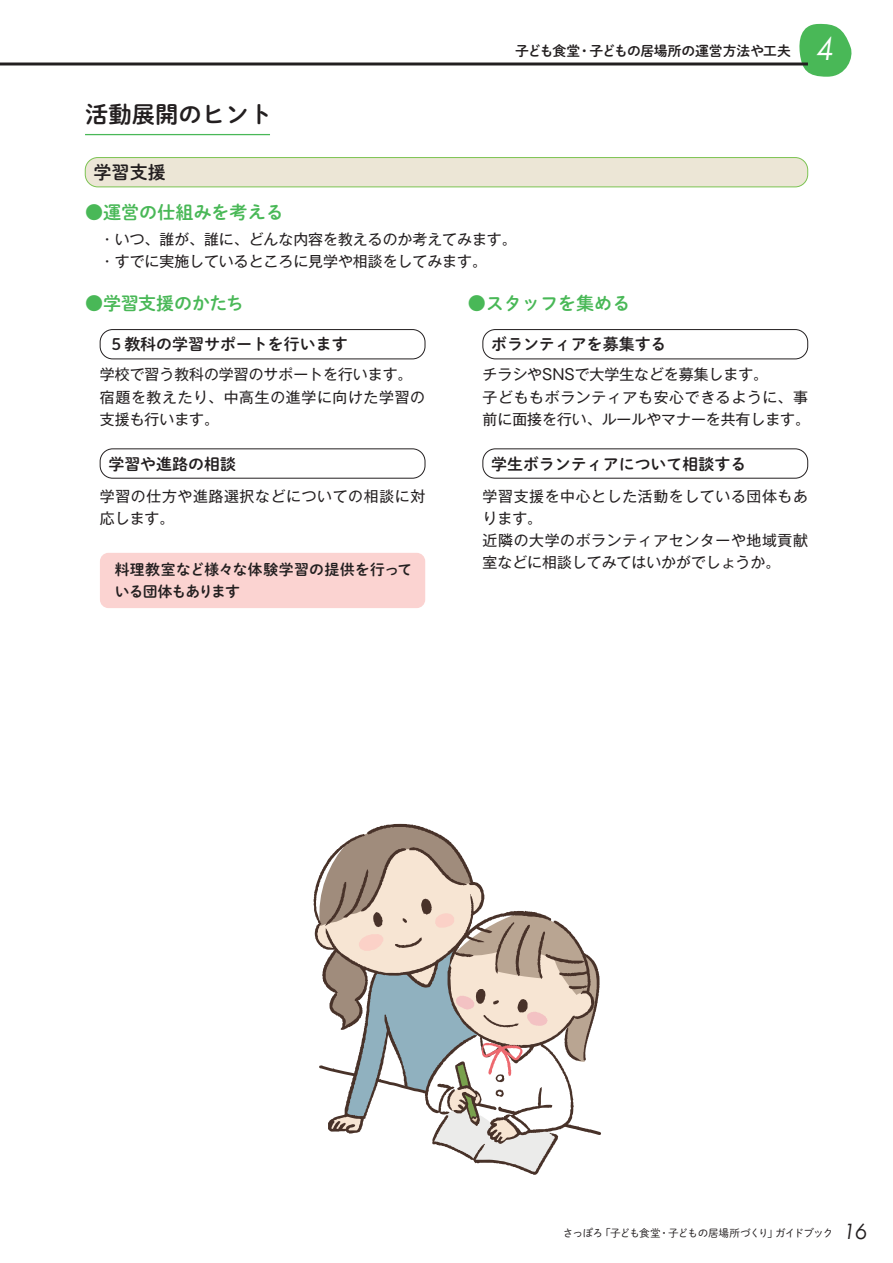
<style>
.page{position:relative;width:893px;height:1263px;background:#fff}
.page>*{position:absolute;margin:0;border:0;box-sizing:border-box;transform-origin:0 0}
.t1{font:italic 31.95px "Century Gothic Pro";color:#fff}
.t2{font:23.4px "Shuei M Go Std B";color:#231f20}
.t3{font:18px "Shuei M Go Std B";color:#49b857}
.t4{font:18px "Shuei M Go Std B";letter-spacing:-.03em;color:#49b857}
.t5{font:18px "Shuei M Go Std B";color:#231f20}
.t6{font:15.9px "Shuei M Go Std B";color:#231f20}
.t7{font:14.85px/22.6px "Gothic MB101 Pro";color:#231f20}
.t8{font:14.85px/22.4px "Gothic MB101 Pro";letter-spacing:.045em;color:#231f20}
.t9{font:14.85px/21.3px "Shuei M Go Std B";letter-spacing:-.015em;color:#231f20}
.t10{font:13.8px "Shuei M Go Std B";letter-spacing:-.02em;color:#231f20}
.t11{font:10.65px "Shuei M Go Std L";letter-spacing:-.085em;color:#231f20}
.s1{font-family:"Gothic MB101 Pro"}
.s2{font-family:"Century Gothic Pro";font-style:italic;font-size:21.3px}
</style>
<div class="page">
<svg style="left:313px;top:823px;width:288px;height:352px"></svg>
<svg style="left:798px;top:23px;width:54px;height:54px"></svg>
<hr style="left:0;top:63px;width:808px;height:2px;background:#231f20">
<hr style="left:85px;top:134px;width:185px;height:1px;background:#49b857">
<div style="left:85px;top:158px;width:723px;height:29px;background:#ece6d6;border-radius:13px"></div>
<div style="left:85px;top:157px;width:723px;height:30px;border:1px solid #7cc352;border-radius:13px"></div>
<div style="left:100px;top:329px;width:325px;height:30px;border:1px solid #231f20;border-radius:13px"></div>
<div style="left:483px;top:329px;width:325px;height:30px;border:1px solid #231f20;border-radius:13px"></div>
<div style="left:100px;top:449px;width:325px;height:29px;border:1px solid #231f20;border-radius:13px"></div>
<div style="left:483px;top:449px;width:325px;height:29px;border:1px solid #231f20;border-radius:13px"></div>
<div style="left:100px;top:553px;width:325px;height:55px;background:#fbd3d1;border-radius:9px"></div>
<p class="t10" style="left:515px;top:40px;width:277px">子ども食堂・子どもの居場所の運営方法や工夫</p>
<h1 class="t1" style="left:817px;top:30px;width:19px">4</h1>
<h2 class="t2" style="left:85px;top:96px;width:189px">活動展開のヒント</h2>
<p class="t5" style="left:94px;top:159px;width:74px">学習支援</p>
<p class="t3" style="left:85px;top:199px;width:200px"><span class="s1">●</span>運営の仕組みを考える</p>
<p class="t7" style="left:100px;top:226px;width:418px">・いつ、誰が、誰に、どんな内容を教えるのか考えてみます。・すでに実施しているところに見学や相談をしてみます。</p>
<p class="t4" style="left:85px;top:290px;width:161px"><span class="s1">●</span>学習支援のかたち</p>
<p class="t3" style="left:468px;top:290px;width:164px"><span class="s1">●</span>スタッフを集める</p>
<p class="t6" style="left:108px;top:332px;width:241px">５教科の学習サポートを行います</p>
<p class="t6" style="left:491px;top:332px;width:177px">ボランティアを募集する</p>
<p class="t7" style="left:100px;top:361px;width:327px">学校で習う教科の学習のサポートを行います。宿題を教えたり、中高生の進学に向けた学習の支援も行います。</p>
<p class="t7" style="left:483px;top:361px;width:329px">チラシやSNSで大学生などを募集します。<br>子どももボランティアも安心できるように、事前に面接を行い、ルールやマナーを共有します。</p>
<p class="t6" style="left:108px;top:452px;width:129px">学習や進路の相談</p>
<p class="t6" style="left:491px;top:452px;width:257px">学生ボランティアについて相談する</p>
<p class="t8" style="left:100px;top:483px;width:327px">学習の仕方や進路選択などについての相談に対応します。</p>
<p class="t9" style="left:115px;top:559px;width:299px">料理教室など様々な体験学習の提供を行っている団体もあります</p>
<p class="t8" style="left:483px;top:483px;width:327px">学習支援を中心とした活動をしている団体もあります。<br>近隣の大学のボランティアセンターや地域貢献室などに相談してみてはいかがでしょうか。</p>
<p class="t11" style="left:563px;top:1225px;width:306px">さっぽろ「子ども食堂・子どもの居場所づくり」ガイドブック <span class="s2">16</span></p>
</div>
